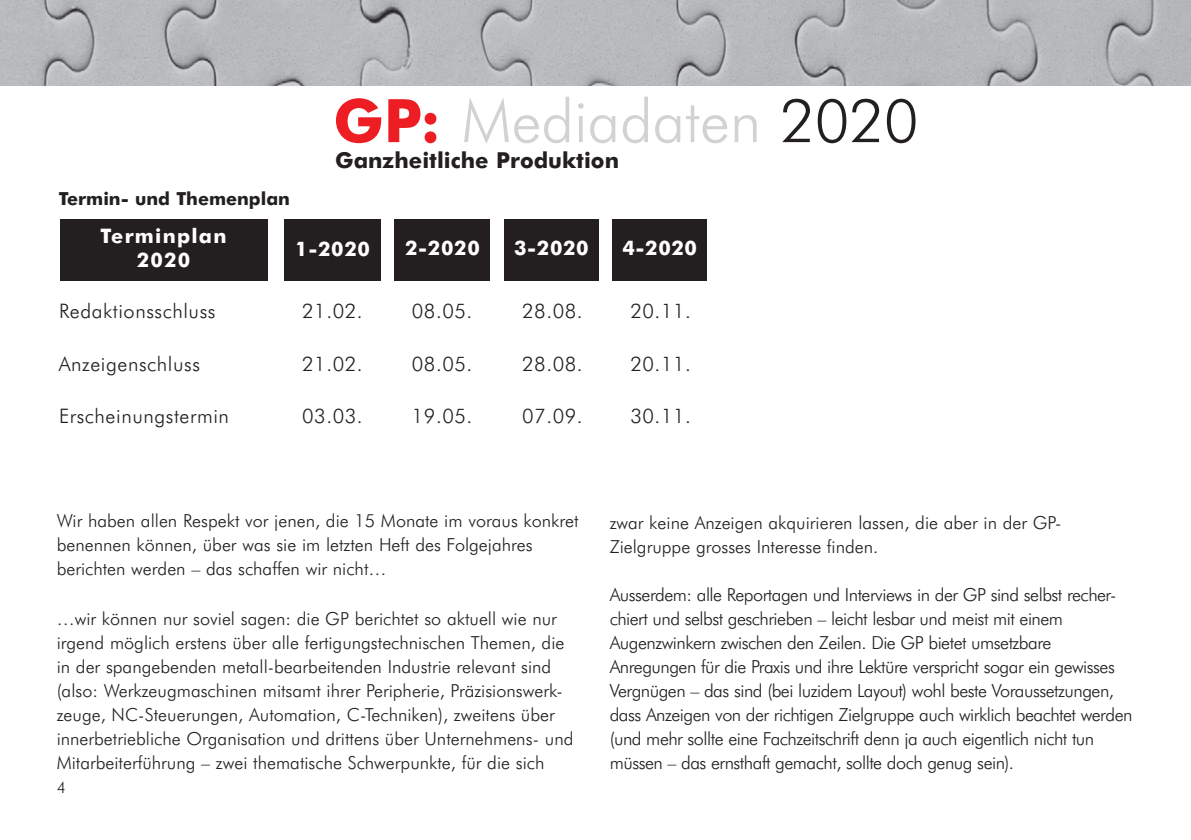
<style>
.page{position:relative;width:1191px;height:840px;background:#fff}
.page>*{position:absolute;margin:0;border:0;box-sizing:border-box;transform-origin:0 0}
.t1{font:300 60px "Futura BT";color:#d1d2d4}
.t2{font:700 22px "Futura BT";color:#231f20}
.t3{font:300 20px "Futura BT";letter-spacing:.03em;color:#231f20}
.t4{font:700 20px "Futura BT";letter-spacing:.03em;color:#fff}
.t5{font:700 20px/24px "Futura BT";letter-spacing:.06em;color:#fff;text-align:center}
.t6{font:300 18px/24px "Futura BT";color:#231f20}
.t7{font:300 18px/24px "Futura BT";letter-spacing:-.03em;color:#231f20}
.t8{font:700 18px "Futura BT";color:#231f20}
.t9{font:300 16px "Futura BT";color:#231f20}
.s1{font-weight:700;color:#ee1d23}
.s2{color:#231f20}
</style>
<div class="page">
<img style="left:0;top:0;width:1191px;height:85px">
<div style="left:60px;top:219px;width:207px;height:62px;background:#231f20"></div>
<div style="left:284px;top:219px;width:97px;height:62px;background:#231f20"></div>
<div style="left:393px;top:219px;width:96px;height:62px;background:#231f20"></div>
<div style="left:612px;top:219px;width:94px;height:62px;background:#231f20"></div>
<div style="left:504px;top:219px;width:94px;height:62px;background:#231f20"></div>
<h1 class="t1" style="left:333px;top:86px;width:587px"><span class="s1">GP:</span> Mediadaten <span class="s2">2020</span></h1>
<p class="t2" style="left:335px;top:147px;width:285px">Ganzheitliche Produktion</p>
<p class="t8" style="left:59px;top:188px;width:233px">Termin- und Themenplan</p>
<p class="t5" style="left:101px;top:224px;width:127px">Terminplan<br>2020</p>
<p class="t4" style="left:295px;top:237px;width:76px">1-2020</p>
<p class="t4" style="left:405px;top:236px;width:76px">2-2020</p>
<p class="t4" style="left:514px;top:236px;width:76px">3-2020</p>
<p class="t4" style="left:622px;top:236px;width:76px">4-2020</p>
<p class="t3" style="left:59px;top:299px;width:158px">Redaktionsschluss</p>
<p class="t3" style="left:302px;top:299px;width:62px">21.02.</p>
<p class="t3" style="left:412px;top:299px;width:62px">08.05.</p>
<p class="t3" style="left:522px;top:299px;width:62px">28.08.</p>
<p class="t3" style="left:630px;top:299px;width:62px">20.11.</p>
<p class="t3" style="left:59px;top:352px;width:143px">Anzeigenschluss</p>
<p class="t3" style="left:302px;top:352px;width:62px">21.02.</p>
<p class="t3" style="left:59px;top:404px;width:171px">Erscheinungstermin</p>
<p class="t3" style="left:302px;top:404px;width:62px">03.03.</p>
<p class="t3" style="left:412px;top:352px;width:62px">08.05.</p>
<p class="t3" style="left:412px;top:404px;width:62px">19.05.</p>
<p class="t3" style="left:522px;top:352px;width:62px">28.08.</p>
<p class="t3" style="left:522px;top:404px;width:62px">07.09.</p>
<p class="t3" style="left:630px;top:352px;width:62px">20.11.</p>
<p class="t3" style="left:630px;top:404px;width:62px">30.11.</p>
<p class="t6" style="left:57px;top:509px;width:523px">Wir haben allen Respekt vor jenen, die 15 Monate im voraus konkret benennen können, über was sie im letzten Heft des Folgejahres berichten werden – das schaffen wir nicht…</p>
<p class="t6" style="left:57px;top:606px;width:518px">…wir können nur soviel sagen: die GP berichtet so aktuell wie nur irgend möglich erstens über alle fertigungstechnischen Themen, die in der spangebenden metall-bearbeitenden Industrie relevant sind (also: Werkzeugmaschinen mitsamt ihrer Peripherie, Präzisionswerk&shy;zeuge, NC-Steuerungen, Automation, C-Techniken), zweitens über innerbetriebliche Organisation und drittens über Unternehmens- und Mitarbeiterführung – zwei thematische Schwerpunkte, für die sich</p>
<p class="t9" style="left:57px;top:777px;width:11px">4</p>
<p class="t6" style="left:609px;top:510px;width:453px">zwar keine Anzeigen akquirieren lassen, die aber in der GP-<br>Zielgruppe grosses Interesse finden.</p>
<p class="t7" style="left:609px;top:582px;width:524px">Ausserdem: alle Reportagen und Interviews in der GP sind selbst recher&shy;chiert und selbst geschrieben – leicht lesbar und meist mit einem Augenzwinkern zwischen den Zeilen. Die GP bietet umsetzbare Anregungen für die Praxis und ihre Lektüre verspricht sogar ein gewisses Vergnügen – das sind (bei luzidem Layout) wohl beste Voraussetzungen, dass Anzeigen von der richtigen Zielgruppe auch wirklich beachtet werden (und mehr sollte eine Fachzeitschrift denn ja auch eigentlich nicht tun müssen – das ernsthaft gemacht, sollte doch genug sein).</p>
</div>
